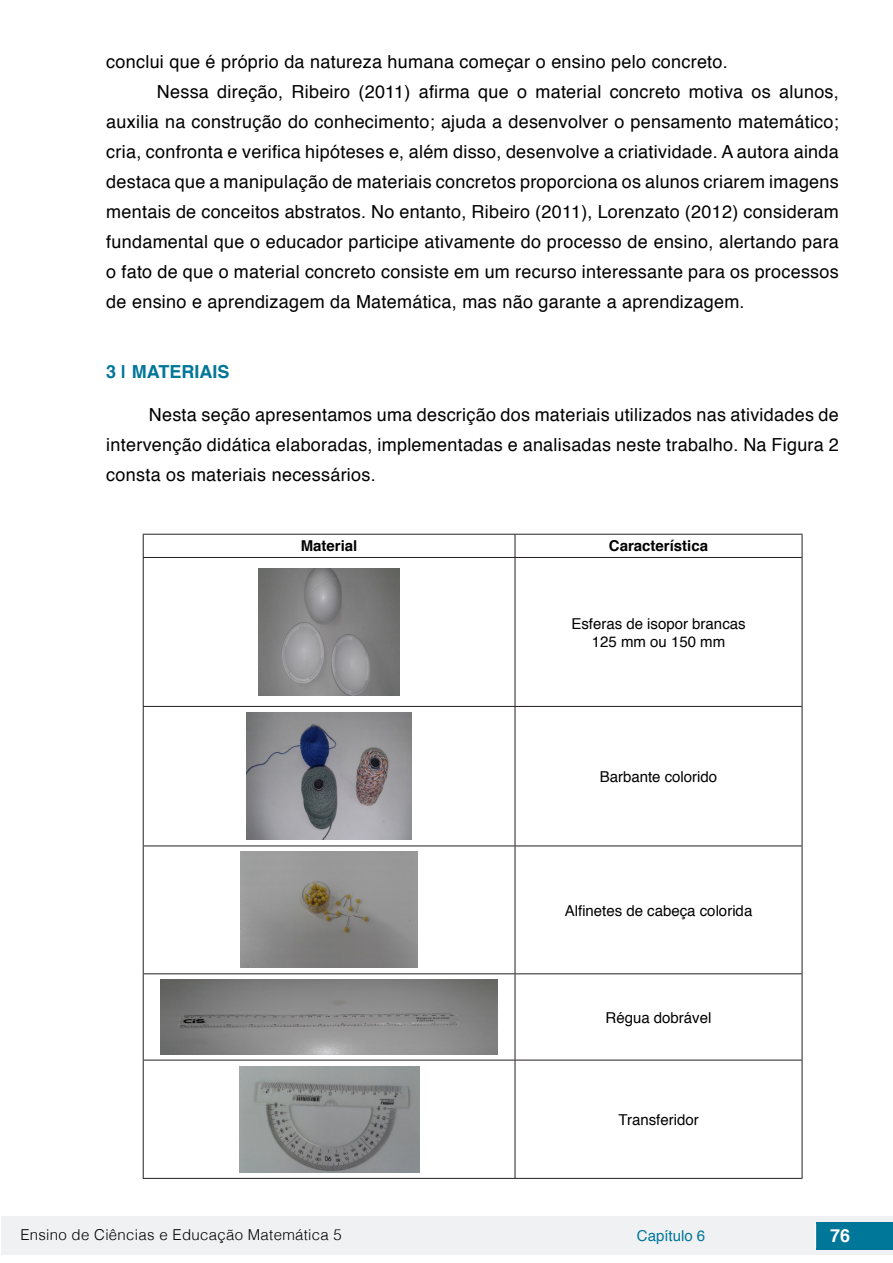
<style>
.page{position:relative;width:893px;height:1263px;background:#fff}
.page>*{position:absolute;margin:0;border:0;box-sizing:border-box;transform-origin:0 0}
.txt{font:18px/30px "Helvetica";letter-spacing:.015em;color:#000;text-align:justify}
.t1{font:700 18px "Helvetica";color:#007699}
.t2{font:700 18px "Helvetica";color:#fff}
.tab_centro{font:15px "Helvetica";color:#000}
.t3{font:300 15px "Helvetica";letter-spacing:.02em;color:#000}
.tab_centro-2{font:700 15px "Helvetica";color:#000}
.t4{font:15px "Helvetica";color:#007699}
</style>
<div class="page">
<div style="left:1px;top:1216px;width:891px;height:38px;background:#f0f1f2"></div>
<div style="left:816px;top:1222px;width:77px;height:27px;background:#007699"></div>
<svg style="left:815px;top:1224px;width:1px;height:24px"></svg>
<hr style="left:143px;top:534px;width:372px;height:1px;background:#231f20">
<svg style="left:143px;top:535px;width:1px;height:22px"></svg>
<hr style="left:515px;top:534px;width:287px;height:1px;background:#231f20">
<svg style="left:515px;top:535px;width:1px;height:22px"></svg>
<svg style="left:802px;top:535px;width:1px;height:22px"></svg>
<hr style="left:143px;top:557px;width:372px;height:1px;background:#231f20">
<hr style="left:143px;top:558px;width:1px;height:148px;background:#231f20">
<hr style="left:515px;top:557px;width:287px;height:1px;background:#231f20">
<hr style="left:515px;top:558px;width:1px;height:148px;background:#231f20">
<hr style="left:802px;top:558px;width:1px;height:148px;background:#231f20">
<hr style="left:143px;top:706px;width:372px;height:1px;background:#231f20">
<hr style="left:143px;top:707px;width:1px;height:138px;background:#231f20">
<hr style="left:515px;top:706px;width:287px;height:1px;background:#231f20">
<hr style="left:515px;top:707px;width:1px;height:138px;background:#231f20">
<hr style="left:802px;top:707px;width:1px;height:138px;background:#231f20">
<hr style="left:143px;top:845px;width:372px;height:1px;background:#231f20">
<hr style="left:143px;top:846px;width:1px;height:127px;background:#231f20">
<hr style="left:515px;top:845px;width:287px;height:1px;background:#231f20">
<hr style="left:515px;top:846px;width:1px;height:127px;background:#231f20">
<hr style="left:802px;top:846px;width:1px;height:127px;background:#231f20">
<hr style="left:143px;top:973px;width:372px;height:1px;background:#231f20">
<hr style="left:143px;top:974px;width:1px;height:86px;background:#231f20">
<hr style="left:515px;top:973px;width:287px;height:1px;background:#231f20">
<hr style="left:515px;top:974px;width:1px;height:86px;background:#231f20">
<hr style="left:802px;top:974px;width:1px;height:86px;background:#231f20">
<hr style="left:143px;top:1060px;width:372px;height:1px;background:#231f20">
<hr style="left:143px;top:1060px;width:1px;height:118px;background:#231f20">
<hr style="left:515px;top:1060px;width:287px;height:1px;background:#231f20">
<hr style="left:515px;top:1060px;width:1px;height:118px;background:#231f20">
<hr style="left:802px;top:1060px;width:1px;height:118px;background:#231f20">
<hr style="left:143px;top:1178px;width:372px;height:1px;background:#231f20">
<hr style="left:515px;top:1178px;width:287px;height:1px;background:#231f20">
<img style="left:259px;top:568px;width:141px;height:128px">
<img style="left:247px;top:712px;width:164px;height:128px">
<img style="left:241px;top:852px;width:176px;height:116px">
<img style="left:160px;top:980px;width:338px;height:74px">
<img style="left:239px;top:1066px;width:180px;height:106px">
<p class="txt" style="left:106px;top:47px;width:623px">conclui que é próprio da natureza humana começar o ensino pelo concreto.</p>
<p class="txt" style="left:106px;top:77px;width:734px;text-indent:51px">Nessa direção, Ribeiro (2011) afirma que o material concreto motiva os alunos, auxilia na construção do conhecimento; ajuda a desenvolver o pensamento matemático; cria, confronta e verifica hipóteses e, além disso, desenvolve a criatividade. A autora ainda destaca que a manipulação de materiais concretos proporciona os alunos criarem imagens mentais de conceitos abstratos. No entanto, Ribeiro (2011), Lorenzato (2012) consideram fundamental que o educador participe ativamente do processo de ensino, alertando para o fato de que o material concreto consiste em um recurso interessante para os processos de ensino e aprendizagem da Matemática, mas não garante a aprendizagem.</p>
<p class="t1" style="left:106px;top:357px;width:125px">3 | MATERIAIS</p>
<p class="txt" style="left:106px;top:400px;width:734px;text-indent:43px">Nesta seção apresentamos uma descrição dos materiais utilizados nas atividades de intervenção didática elaboradas, implementadas e analisadas neste trabalho. Na Figura 2 consta os materiais necessários.</p>
<p class="tab_centro-2" style="left:301px;top:534px;width:58px">Material</p>
<p class="tab_centro-2" style="left:609px;top:534px;width:101px">Característica</p>
<p class="tab_centro" style="left:571px;top:612px;width:176px">Esferas de isopor brancas</p>
<p class="tab_centro" style="left:592px;top:630px;width:135px">125 mm ou 150 mm</p>
<p class="tab_centro" style="left:600px;top:765px;width:119px">Barbante colorido</p>
<p class="tab_centro" style="left:565px;top:899px;width:189px">Alfinetes de cabeça colorida</p>
<p class="tab_centro" style="left:606px;top:1006px;width:107px">Régua dobrável</p>
<p class="tab_centro" style="left:618px;top:1108px;width:82px">Transferidor</p>
<p class="t3" style="left:20px;top:1222px;width:323px">Ensino de Ciências e Educação Matemática 5</p>
<p class="t4" style="left:637px;top:1224px;width:70px">Capítulo 6</p>
<p class="t2" style="left:830px;top:1221px;width:22px">76</p>
</div>
